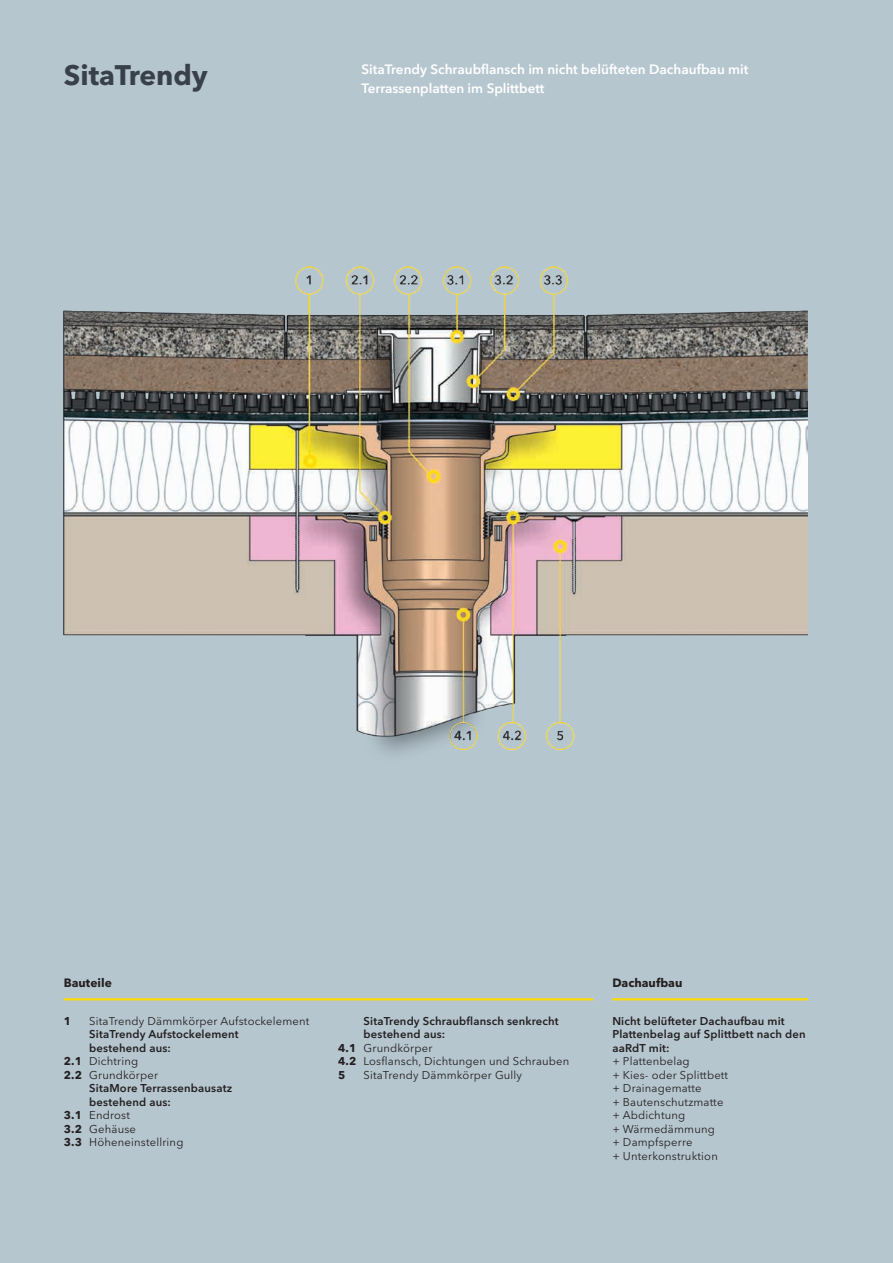
<style>
.page{position:relative;width:893px;height:1263px;background:#b6c6cf}
.page>*{position:absolute;margin:0;border:0;box-sizing:border-box;transform-origin:0 0}
.t1{font:700 28.05px "Avenir Next W1 G";color:#38404a}
.t2{font:600 13.5px/18.8px "Avenir Next W1 G";color:#fff}
.t3{font:700 12px "Avenir Next W1 G";color:#231f20}
.t4{font:11.25px/13.5px "Avenir Next W1 G";letter-spacing:.015em;color:#231f20}
.t5{font:600 11.25px/13.5px "Avenir Next W1 G";letter-spacing:.015em;color:#231f20}
.t6{font:700 11.25px "Avenir Next W1 G";color:#231f20}
.s1{font-weight:700}
</style>
<div class="page">
<img style="left:64px;top:266px;width:744px;height:488px">
<hr style="left:64px;top:998px;width:529px;height:2px;background:#ffdc01">
<hr style="left:612px;top:998px;width:196px;height:2px;background:#ffdc01">
<h1 class="t1" style="left:64px;top:58px;width:145px">SitaTrendy</h1>
<p class="t2" style="left:361px;top:60px;width:389px">SitaTrendy Schraubflansch im nicht belüfteten Dachaufbau mit<br>Terrassenplatten im Splittbett</p>
<p class="t3" style="left:64px;top:975px;width:50px">Bauteile</p>
<p class="t6" style="left:64px;top:1014px;width:9px">1</p>
<p class="t4" style="left:89px;top:1014px;width:222px">SitaTrendy Dämmkörper Aufstockelement</p>
<p class="t5" style="left:89px;top:1027px;width:151px">SitaTrendy Aufstockelement</p>
<p class="t5" style="left:89px;top:1041px;width:83px">bestehend aus:</p>
<p class="t4" style="left:64px;top:1055px;width:76px"><span class="s1">2.1</span> Dichtring</p>
<p class="t4" style="left:64px;top:1068px;width:96px"><span class="s1">2.2</span> Grundkörper</p>
<p class="t5" style="left:89px;top:1081px;width:144px">SitaMore Terrassenbausatz</p>
<p class="t5" style="left:89px;top:1095px;width:83px">bestehend aus:</p>
<p class="t4" style="left:64px;top:1109px;width:68px"><span class="s1">3.1</span> Endrost</p>
<p class="t4" style="left:64px;top:1122px;width:74px"><span class="s1">3.2</span> Gehäuse</p>
<p class="t4" style="left:64px;top:1136px;width:121px"><span class="s1">3.3</span> Höheneinstellring</p>
<p class="t5" style="left:364px;top:1014px;width:197px">SitaTrendy Schraubflansch senkrecht</p>
<p class="t5" style="left:364px;top:1027px;width:83px">bestehend aus:</p>
<p class="t4" style="left:338px;top:1041px;width:96px"><span class="s1">4.1</span> Grundkörper</p>
<p class="t4" style="left:338px;top:1055px;width:233px"><span class="s1">4.2</span> Losflansch, Dichtungen und Schrauben</p>
<p class="t6" style="left:338px;top:1068px;width:9px">5</p>
<p class="t4" style="left:364px;top:1068px;width:160px">SitaTrendy Dämmkörper Gully</p>
<p class="t3" style="left:612px;top:975px;width:72px">Dachaufbau</p>
<p class="t5" style="left:612px;top:1014px;width:195px">Nicht belüfteter Dachaufbau mit<br>Plattenbelag auf Splittbett nach den aaRdT mit:</p>
<p class="t4" style="left:612px;top:1055px;width:117px">+ Plattenbelag<br>+ Kies- oder Splittbett + Drainagematte<br>+ Bautenschutzmatte + Abdichtung<br>+ Wärmedämmung<br>+ Dampfsperre<br>+ Unterkonstruktion</p>
</div>
